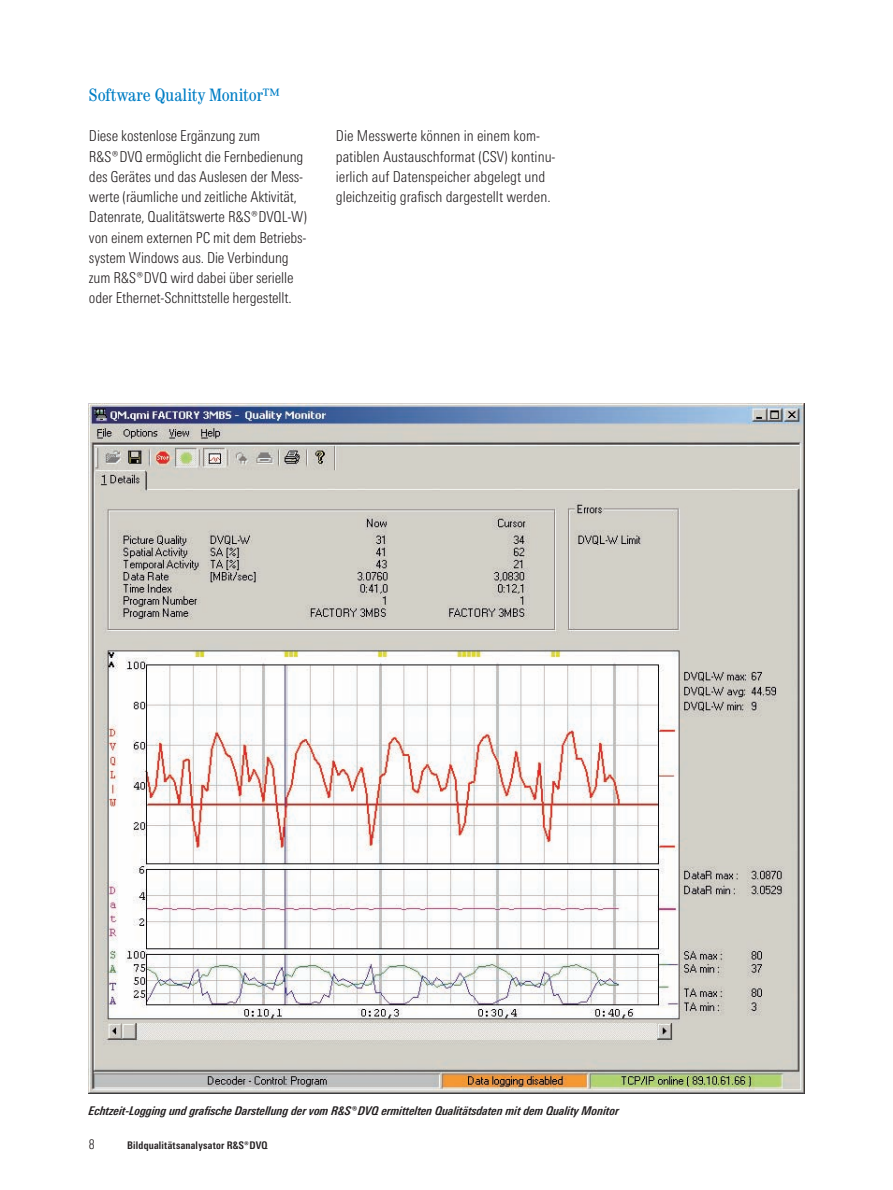
<style>
.page{position:relative;width:893px;height:1190px;background:#fff}
.page>*{position:absolute;margin:0;border:0;box-sizing:border-box;transform-origin:0 0}
.t1{font:condensed 18px "Century";letter-spacing:.005em;color:#007ec5}
.t2{font:300 15px/20.2px "RS Univers Cond";letter-spacing:-.01em;color:#231f20}
.t3{font:italic 700 12px "RS Univers Cond";color:#231f20}
.t4{font:700 10.5px "RS Univers Cond";letter-spacing:.02em;color:#231f20}
</style>
<div class="page">
<img style="left:89px;top:404px;width:714px;height:690px">
<p class="t1" style="left:89px;top:84px;width:193px">Software Quality Monitor™</p>
<p class="t2" style="left:89px;top:126px;width:219px">Diese kostenlose Ergänzung zum ¸DVQ ermöglicht die Fernbedienung des Gerätes und das Auslesen der Mess&shy;werte (räumliche und zeitliche Aktivität, Datenrate, Qualitätswerte ¸DVQL-W) von einem externen PC mit dem Betriebs&shy;system Windows aus. Die Verbindung zum ¸DVQ wird dabei über serielle oder Ethernet-Schnittstelle hergestellt.</p>
<p class="t2" style="left:336px;top:126px;width:221px">Die Messwerte können in einem kom&shy;patiblen Austauschformat (CSV) kontinu&shy;ierlich auf Datenspeicher abgelegt und gleichzeitig grafisch dargestellt werden.</p>
<p class="t3" style="left:89px;top:1104px;width:531px">Echtzeit-Logging und grafische Darstellung der vom ¸DVQ ermittelten Qualitätsdaten mit dem Quality Monitor</p>
<p class="t4" style="left:127px;top:1139px;width:142px">Bildqualitätsanalysator ¸DVQ</p>
</div>
